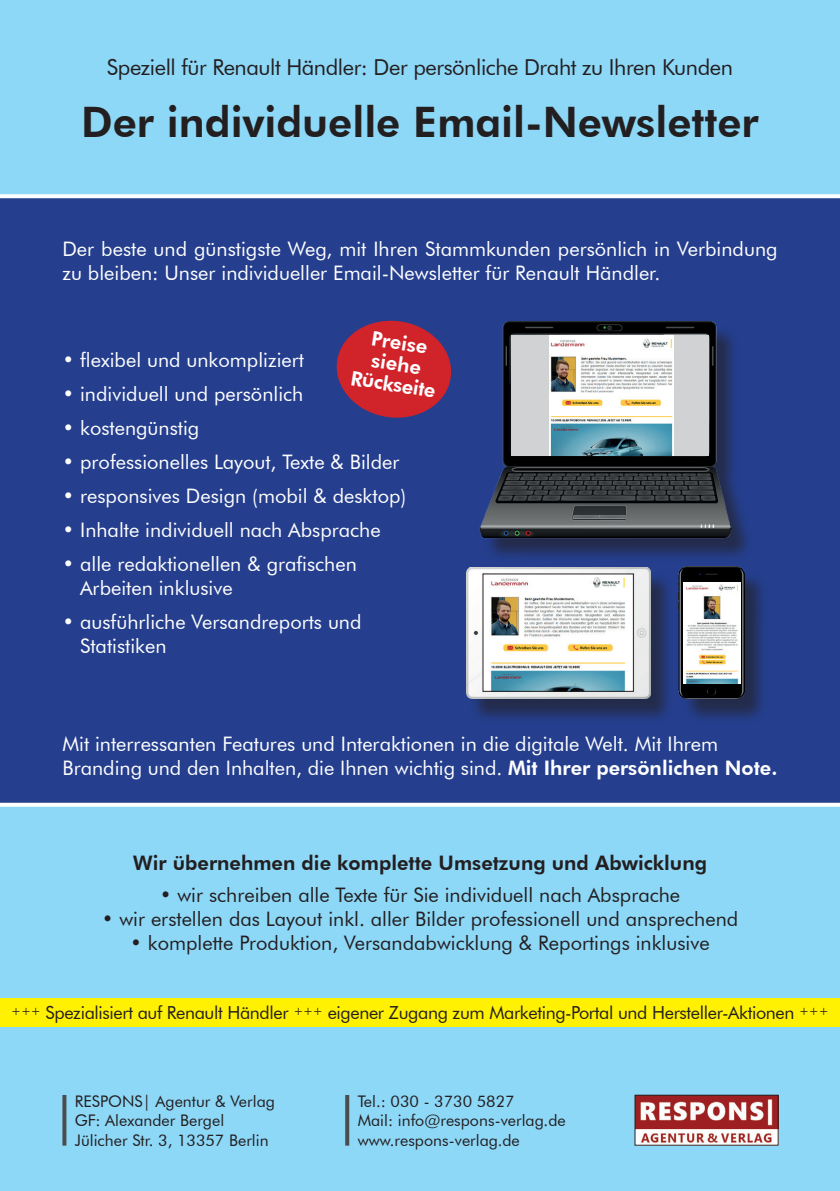
<style>
.page{position:relative;width:840px;height:1191px;background:#fff}
.page>*{position:absolute;margin:0;border:0;box-sizing:border-box;transform-origin:0 0}
.t1{font:800 42px "Futura BT";color:#231f20}
.t2{font:22px "Futura BT";letter-spacing:-.02em;color:#231f20}
.t3{font:20px/24px "Futura BT";color:#fff}
.t4{font:20px "Futura BT";color:#231f20}
.t5{font:800 20px "Futura BT";color:#231f20}
.t6{font:800 20px/21px "Futura BT";color:#fff;text-align:center}
.t7{font:18px "Futura BT";letter-spacing:-.02em;color:#231f20}
.t8{font:16px/19.2px "Futura BT";color:#231f20}
.s1{font-weight:800}
</style>
<div class="page">
<div style="left:0;top:0;width:839px;height:1191px;background:#8dd7f7"></div>
<div style="left:0;top:194px;width:839px;height:612px;background:#253f8e"></div>
<svg style="left:331px;top:315px;width:125px;height:105px;background:#972c4b"></svg>
<div style="left:0;top:998px;width:839px;height:28px;background:#fff101"></div>
<div style="left:468px;top:325px;width:300px;height:399px;background:#231f20;opacity:.6"></div>
<img style="left:455px;top:322px;width:299px;height:216px">
<div style="left:510px;top:335px;width:198px;height:121px;background:#d1d2d4"></div>
<img style="left:549px;top:335px;width:124px;height:121px">
<img style="left:466px;top:567px;width:183px;height:131px">
<div style="left:482px;top:574px;width:151px;height:117px;background:#fff"></div>
<img style="left:490px;top:577px;width:135px;height:112px">
<img style="left:678px;top:567px;width:66px;height:131px">
<img style="left:683px;top:582px;width:57px;height:101px">
<img style="left:636px;top:1097px;width:140px;height:46px">
<div style="left:634px;top:1095px;width:144px;height:50px;border:1px solid #231f20"></div>
<svg style="left:62px;top:1095px;width:4px;height:50px"></svg>
<svg style="left:345px;top:1095px;width:4px;height:50px"></svg>
<p class="t2" style="left:107px;top:54px;width:627px">Speziell für Renault Händler: Der persönliche Draht zu Ihren Kunden</p>
<h1 class="t1" style="left:81px;top:96px;width:678px">Der individuelle Email-Newsletter</h1>
<p class="t3" style="left:62px;top:237px;width:716px">Der beste und günstigste Weg, mit Ihren Stammkunden persönlich in Verbindung zu bleiben: Unser individueller Email-Newsletter für Renault Händler.</p>
<p class="t6" style="left:359px;top:325px;width:87px;rotate:9deg">Preise siehe<br>Rückseite</p>
<p class="t3" style="left:62px;top:347px;width:243px">• flexibel und unkompliziert</p>
<p class="t3" style="left:62px;top:381px;width:242px">• individuell und persönlich</p>
<p class="t3" style="left:62px;top:415px;width:138px">• kostengünstig</p>
<p class="t3" style="left:62px;top:449px;width:338px">• professionelles Layout, Texte &amp; Bilder</p>
<p class="t3" style="left:62px;top:483px;width:345px">• responsives Design (mobil &amp; desktop)</p>
<p class="t3" style="left:62px;top:517px;width:319px">• Inhalte individuell nach Absprache</p>
<p class="t3" style="left:80px;top:551px;width:278px;text-indent:-18px">• alle redaktionellen &amp; grafischen<br>Arbeiten inklusive</p>
<p class="t3" style="left:80px;top:609px;width:283px;text-indent:-18px">• ausführliche Versandreports und<br>Statistiken</p>
<p class="t3" style="left:62px;top:732px;width:716px">Mit interressanten Features und Interaktionen in die digitale Welt. Mit Ihrem<br>Branding und den Inhalten, die Ihnen wichtig sind. <span class="s1">Mit Ihrer persönlichen Note.</span></p>
<p class="t5" style="left:133px;top:851px;width:575px">Wir übernehmen die komplette Umsetzung und Abwicklung</p>
<p class="t4" style="left:160px;top:883px;width:521px">• wir schreiben alle Texte für Sie individuell nach Absprache</p>
<p class="t4" style="left:102px;top:907px;width:637px">• wir erstellen das Layout inkl. aller Bilder professionell und ansprechend</p>
<p class="t4" style="left:130px;top:931px;width:580px">• komplette Produktion, Versandabwicklung &amp; Reportings inklusive</p>
<p class="t7" style="left:11px;top:1001px;width:818px"><sup>+++</sup> Spezialisiert auf Renault Händler <sup>+++</sup> eigener Zugang zum Marketing-Portal und Hersteller-Aktionen <sup>+++</sup></p>
<p class="t8" style="left:75px;top:1091px;width:201px">RESPONS| Agentur &amp; Verlag<br>GF: Alexander Bergel<br>Jülicher Str. 3, 13357 Berlin</p>
<p class="t8" style="left:357px;top:1091px;width:209px">Tel.: 030 - 3730 5827<br>Mail: info@respons-verlag.de www.respons-verlag.de</p>
</div>
